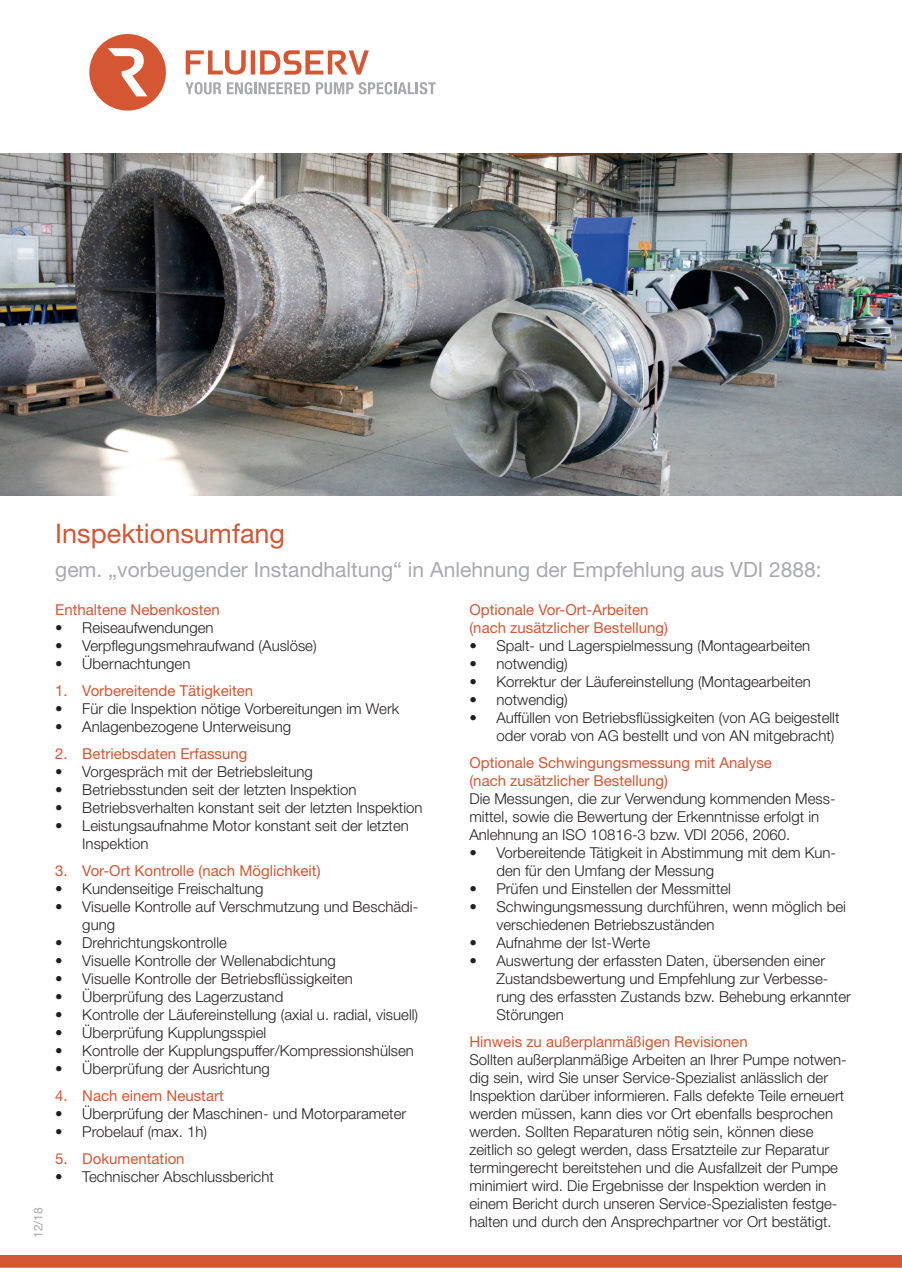
<style>
.page{position:relative;width:902px;height:1272px;background:#fff}
.page>*{position:absolute;margin:0;border:0;box-sizing:border-box;transform-origin:0 0}
.t1{font:27px "Helvetica Neue LT Pro";color:#d55634}
.t2{font:21px "Helvetica Neue LT Pro";color:#a8a9ad}
.t3{font:300 15px/18px "Helvetica Neue LT Pro";color:#231f20}
.t4{font:15px/18px "Helvetica Neue LT Pro";color:#d55634}
.t5{font:12px "Helvetica Neue LT Pro";color:#a8a9ad}
</style>
<div class="page">
<div style="left:1px;top:1255px;width:900px;height:11px;background:#d55634"></div>
<div style="left:0;top:1254px;width:901px;height:13px;border:2px solid #d55637"></div>
<img style="left:0;top:153px;width:901px;height:342px">
<div style="left:89px;top:34px;width:77px;height:77px;background:#d55633;border-radius:50%"></div>
<svg style="left:108px;top:48px;width:39px;height:48px"></svg>
<svg style="left:185px;top:82px;width:36px;height:12px"></svg>
<svg style="left:227px;top:82px;width:83px;height:12px"></svg>
<svg style="left:316px;top:82px;width:120px;height:12px"></svg>
<hr style="left:251px;top:50px;width:4px;height:24px;background:#d55633">
<svg style="left:186px;top:50px;width:60px;height:25px"></svg>
<svg style="left:260px;top:50px;width:109px;height:25px"></svg>
<p class="t5" style="left:31px;top:1237px;width:32px;rotate:-90deg">12/18</p>
<h1 class="t1" style="left:55px;top:516px;width:231px">Inspektionsumfang</h1>
<h2 class="t2" style="left:55px;top:556px;width:767px">gem. „vorbeugender Instandhaltung“ in Anlehnung der Empfehlung aus VDI 2888:</h2>
<p class="t4" style="left:469px;top:600px;width:200px">Optionale Vor-Ort-Arbeiten (nach zusätzlicher Bestellung)</p>
<p class="t3" style="left:469px;top:636px;width:342px">• Spalt- und Lagerspielmessung (Montagearbeiten</p>
<p class="t3" style="left:469px;top:654px;width:100px">• notwendig)</p>
<p class="t3" style="left:469px;top:672px;width:343px">• Korrektur der Läufereinstellung (Montagearbeiten</p>
<p class="t3" style="left:469px;top:690px;width:100px">• notwendig)</p>
<p class="t3" style="left:496px;top:708px;width:344px;text-indent:-27px">• Auffüllen von Betriebsflüssigkeiten (von AG beigestellt oder vorab von AG bestellt und von AN mitgebracht)</p>
<p class="t4" style="left:469px;top:753px;width:304px">Optionale Schwingungsmessung mit Analyse (nach zusätzlicher Bestellung)</p>
<p class="t3" style="left:469px;top:789px;width:367px">Die Messungen, die zur Verwendung kommenden Mess&shy;mittel, sowie die Bewertung der Erkenntnisse erfolgt in<br>Anlehnung an ISO 10816-3 bzw. VDI 2056, 2060.</p>
<p class="t3" style="left:496px;top:843px;width:341px;text-indent:-27px">• Vorbereitende Tätigkeit in Abstimmung mit dem Kun&shy;den für den Umfang der Messung</p>
<p class="t3" style="left:469px;top:879px;width:263px">• Prüfen und Einstellen der Messmittel</p>
<p class="t3" style="left:496px;top:897px;width:351px;text-indent:-27px">• Schwingungsmessung durchführen, wenn möglich bei verschiedenen Betriebszuständen</p>
<p class="t3" style="left:469px;top:933px;width:182px">• Aufnahme der Ist-Werte</p>
<p class="t3" style="left:496px;top:951px;width:356px;text-indent:-27px">• Auswertung der erfassten Daten, übersenden einer Zustandsbewertung und Empfehlung zur Verbesse&shy;rung des erfassten Zustands bzw. Behebung erkannter Störungen</p>
<p class="t4" style="left:469px;top:1032px;width:280px">Hinweis zu außerplanmäßigen Revisionen</p>
<p class="t3" style="left:469px;top:1050px;width:379px">Sollten außerplanmäßige Arbeiten an Ihrer Pumpe notwen&shy;dig sein, wird Sie unser Service-Spezialist anlässlich der Inspektion darüber informieren. Falls defekte Teile erneuert werden müssen, kann dies vor Ort ebenfalls besprochen werden. Sollten Reparaturen nötig sein, können diese zeitlich so gelegt werden, dass Ersatzteile zur Reparatur termingerecht bereitstehen und die Ausfallzeit der Pumpe minimiert wird. Die Ergebnisse der Inspektion werden in einem Bericht durch unseren Service-Spezialisten festge&shy;halten und durch den Ansprechpartner vor Ort bestätigt.</p>
<p class="t4" style="left:55px;top:600px;width:166px">Enthaltene Nebenkosten</p>
<p class="t3" style="left:55px;top:618px;width:160px">• Reiseaufwendungen</p>
<p class="t3" style="left:55px;top:636px;width:263px">• Verpflegungsmehraufwand (Auslöse)</p>
<p class="t3" style="left:55px;top:654px;width:137px">• Übernachtungen</p>
<p class="t4" style="left:55px;top:681px;width:199px">1. Vorbereitende Tätigkeiten</p>
<p class="t3" style="left:55px;top:699px;width:345px">• Für die Inspektion nötige Vorbereitungen im Werk</p>
<p class="t3" style="left:55px;top:717px;width:237px">• Anlagenbezogene Unterweisung</p>
<p class="t4" style="left:55px;top:744px;width:194px">2. Betriebsdaten Erfassung</p>
<p class="t3" style="left:55px;top:762px;width:259px">• Vorgespräch mit der Betriebsleitung</p>
<p class="t3" style="left:55px;top:780px;width:302px">• Betriebsstunden seit der letzten Inspektion</p>
<p class="t3" style="left:55px;top:798px;width:369px">• Betriebsverhalten konstant seit der letzten Inspektion</p>
<p class="t3" style="left:82px;top:816px;width:328px;text-indent:-27px">• Leistungsaufnahme Motor konstant seit der letzten<br>Inspektion</p>
<p class="t4" style="left:55px;top:861px;width:267px">3. Vor-Ort Kontrolle (nach Möglichkeit)</p>
<p class="t3" style="left:55px;top:879px;width:210px">• Kundenseitige Freischaltung</p>
<p class="t3" style="left:82px;top:897px;width:337px;text-indent:-27px">• Visuelle Kontrolle auf Verschmutzung und Beschädi&shy;gung</p>
<p class="t3" style="left:55px;top:933px;width:173px">• Drehrichtungskontrolle</p>
<p class="t3" style="left:55px;top:951px;width:282px">• Visuelle Kontrolle der Wellenabdichtung</p>
<p class="t3" style="left:55px;top:969px;width:299px">• Visuelle Kontrolle der Betriebsflüssigkeiten</p>
<p class="t3" style="left:55px;top:987px;width:229px">• Überprüfung des Lagerzustand</p>
<p class="t3" style="left:55px;top:1005px;width:364px">• Kontrolle der Läufereinstellung (axial u. radial, visuell)</p>
<p class="t3" style="left:55px;top:1023px;width:212px">• Überprüfung Kupplungsspiel</p>
<p class="t3" style="left:55px;top:1041px;width:360px">• Kontrolle der Kupplungspuffer/Kompressionshülsen</p>
<p class="t3" style="left:55px;top:1059px;width:216px">• Überprüfung der Ausrichtung</p>
<p class="t4" style="left:55px;top:1086px;width:170px">4. Nach einem Neustart</p>
<p class="t3" style="left:55px;top:1104px;width:352px">• Überprüfung der Maschinen- und Motorparameter</p>
<p class="t3" style="left:55px;top:1122px;width:153px">• Probelauf (max. 1h)</p>
<p class="t4" style="left:55px;top:1149px;width:131px">5. Dokumentation</p>
<p class="t3" style="left:55px;top:1167px;width:220px">• Technischer Abschlussbericht</p>
</div>
